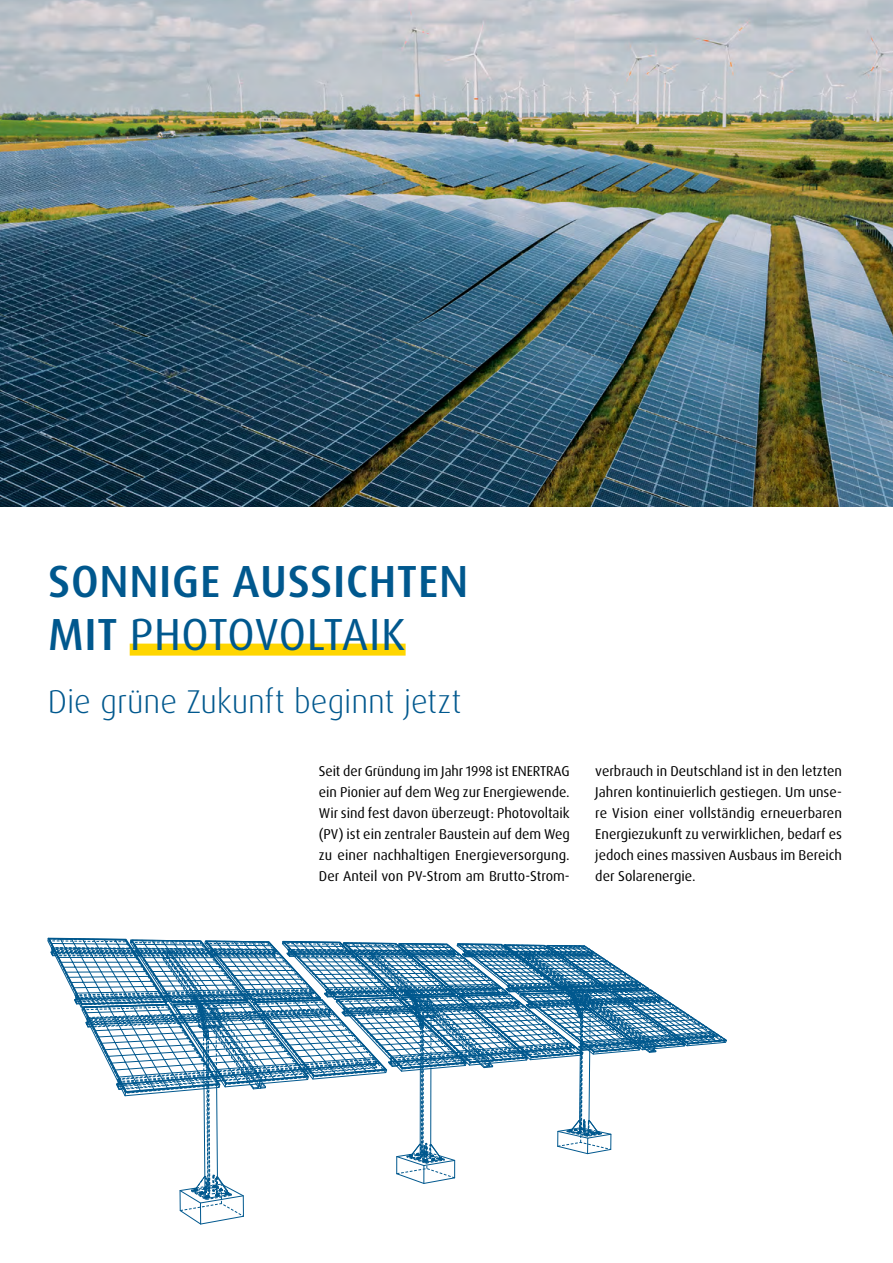
<style>
.page{position:relative;width:893px;height:1263px;background:#fff}
.page>*{position:absolute;margin:0;border:0;box-sizing:border-box;transform-origin:0 0}
.t1{font:500 45px/52.5px "Dax Pro";letter-spacing:.015em;color:#00588e}
.t2{font:300 33px "Dax Pro";color:#00588e}
.t3{font:14.25px/21px "Dax Pro";letter-spacing:-.005em;color:#000;text-align:justify}
.s1{font-weight:400}
</style>
<div class="page">
<svg style="left:47px;top:938px;width:680px;height:287px"></svg>
<div style="left:130px;top:644px;width:276px;height:12px;background:#ffd600"></div>
<img style="left:0;top:0;width:893px;height:506px">
<h1 class="t1" style="left:48px;top:555px;width:422px">SONNIGE AUSSICHTEN<br>MIT <span class="s1">PHOTOVOLTAIK</span></h1>
<h2 class="t2" style="left:48px;top:680px;width:415px">Die grüne Zukunft beginnt jetzt</h2>
<p class="t3" style="left:319px;top:760px;width:252px">Seit der Gründung im Jahr 1998 ist ENERTRAG ein Pionier auf dem Weg zur Energiewende.<br>Wir sind fest davon überzeugt: Photovoltaik (PV) ist ein zentraler Baustein auf dem Weg zu einer nachhaltigen Energieversorgung.<br>Der Anteil von PV-Strom am Brutto-Strom-</p>
<p class="t3" style="left:595px;top:760px;width:248px">verbrauch in Deutschland ist in den letzten Jahren kontinuierlich gestiegen. Um unse&shy;re Vision einer vollständig erneuerbaren Energiezukunft zu verwirklichen, bedarf es jedoch eines massiven Ausbaus im Bereich der Solarenergie.</p>
</div>
